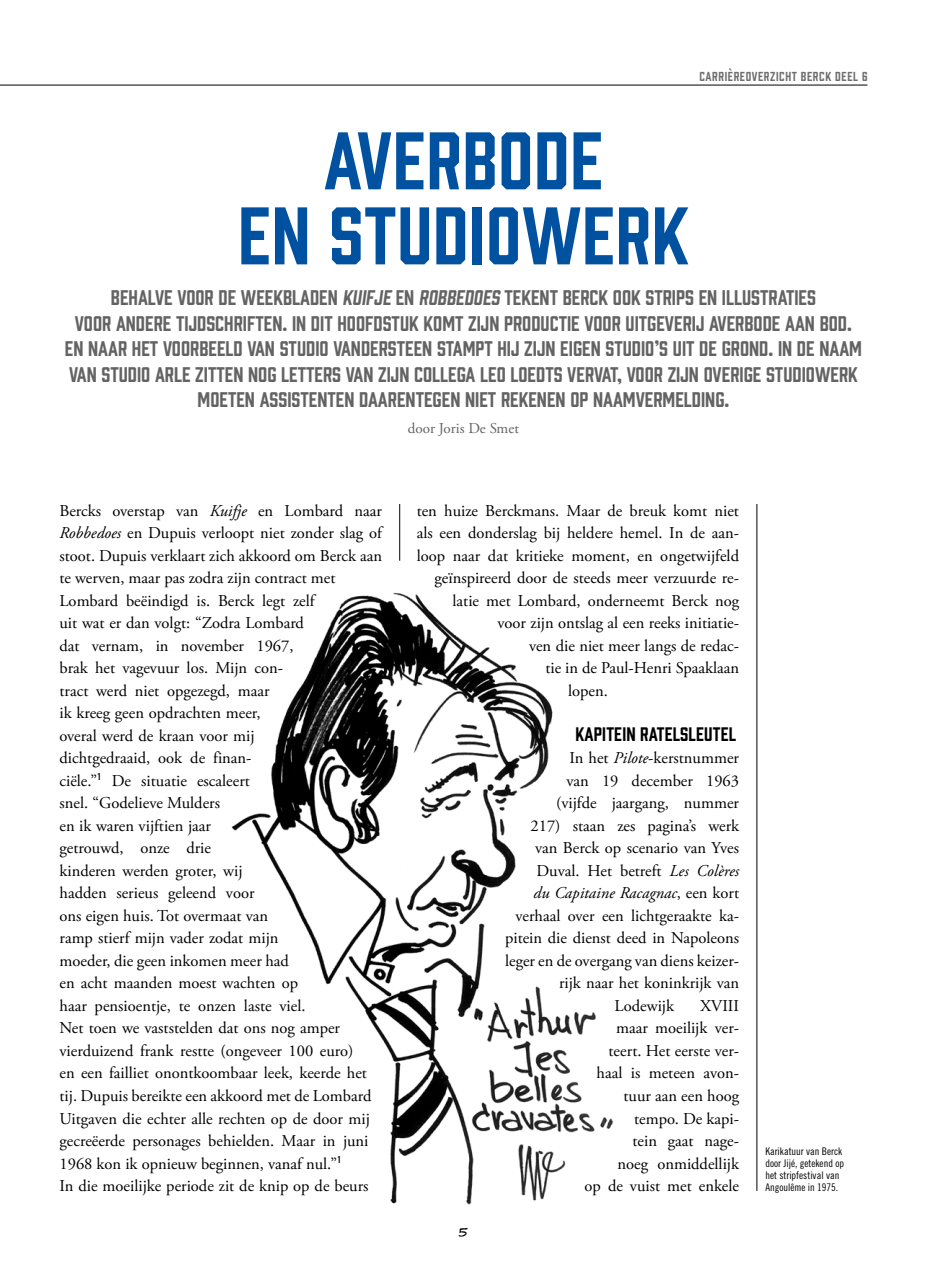
<style>
.page{position:relative;width:927px;height:1276px;background:#fff}
.page>*{position:absolute;margin:0;border:0;box-sizing:border-box;transform-origin:0 0}
.t1{font:75px/75px "Prohibition";letter-spacing:.01em;color:#0052a1;text-align:center}
.t2{font:19.5px/25.5px "Prohibition";color:#646363;text-align:center}
.t3{font:18px "Prohibition";letter-spacing:.01em;color:#000}
.t4{font:16.5px/22.5px "Adobe Garamond Pro";color:#000}
.t5{font:italic 16.5px "Adobe Garamond Pro";color:#000}
.t6{font:15px "Adobe Garamond Pro";color:#646363}
.t7{font:12px "Prohibition";letter-spacing:.05em;color:#706f6f}
.t8{font:12px "Trolley Normal";color:#000}
.t9{font:10.5px/12px "Trade Gothic Cond Eighteen";color:#000}
.s1{font-style:italic}
.s2{font-style:normal}
</style>
<div class="page">
<img style="left:231px;top:592px;width:383px;height:613px">
<hr style="left:0;top:85px;width:867px;height:1px;background:#000">
<hr style="left:757px;top:504px;width:1px;height:687px;background:#000">
<hr style="left:399px;top:504px;width:1px;height:57px;background:#000">
<p class="t7" style="left:700px;top:68px;width:169px">CARRIÈREOVERZICHT BERCK DEEL 6</p>
<h1 class="t1" style="left:238px;top:118px;width:452px">AVERBODE<br>EN STUDIOWERK</h1>
<p class="t2" style="left:65px;top:284px;width:799px">BEHALVE VOOR DE WEEKBLADEN <span class="s1">KUIFJE</span> EN <span class="s1">ROBBEDOES</span> TEKENT BERCK OOK STRIPS EN ILLUSTRATIES<br>VOOR ANDERE TIJDSCHRIFTEN. IN DIT HOOFDSTUK KOMT ZIJN PRODUCTIE VOOR UITGEVERIJ AVERBODE AAN BOD.<br>EN NAAR HET VOORBEELD VAN STUDIO VANDERSTEEN STAMPT HIJ ZIJN EIGEN STUDIO’S UIT DE GROND. IN DE NAAM VAN STUDIO ARLE ZITTEN NOG LETTERS VAN ZIJN COLLEGA LEO LOEDTS VERVAT, VOOR ZIJN OVERIGE STUDIOWERK MOETEN ASSISTENTEN DAARENTEGEN NIET REKENEN OP NAAMVERMELDING.</p>
<p class="t6" style="left:408px;top:419px;width:113px">door Joris De Smet</p>
<p class="t4" style="left:60px;top:500px;width:324px">Bercks overstap van <span class="s1">Kuifje</span> en Lombard naar <span class="s1">Robbedoes</span> en Dupuis verloopt niet zonder slag of stoot. Dupuis verklaart zich akkoord om Berck aan te werven, maar pas zodra zijn contract met Lombard beëindigd is. Berck legt zelf<br>uit wat er dan volgt: “Zodra Lombard<br>dat vernam, in november 1967,<br>brak het vagevuur los. Mijn con-<br>tract werd niet opgezegd, maar<br>ik kreeg geen opdrachten meer,<br>overal werd de kraan voor mij<br>dichtgedraaid, ook de finan-<br>ciële.”<sup>1</sup> De situatie escaleert<br>snel. “Godelieve Mulders<br>en ik waren vijftien jaar<br>getrouwd, onze drie<br>kinderen werden groter, wij<br>hadden serieus geleend voor<br>ons eigen huis. Tot overmaat van<br>ramp stierf mijn vader zodat mijn<br>moeder, die geen inkomen meer had<br>en acht maanden moest wachten op<br>haar pensioentje, te onzen laste viel.<br>Net toen we vaststelden dat ons nog amper vierduizend frank restte (ongeveer 100 euro)<br>en een failliet onontkoombaar leek, keerde het tij. Dupuis bereikte een akkoord met de Lombard Uitgaven die echter alle rechten op de door mij gecreëerde personages behielden. Maar in juni 1968 kon ik opnieuw beginnen, vanaf nul.”<sup>1<br></sup>In die moeilijke periode zit de knip op de beurs</p>
<p class="t4" style="left:417px;top:500px;width:324px">ten huize Berckmans. Maar de breuk komt niet</p>
<p class="t4" style="left:417px;top:522px;width:324px">als een donderslag bij heldere hemel. In de aan-</p>
<p class="t4" style="left:417px;top:545px;width:324px">loop naar dat kritieke moment, en ongetwijfeld</p>
<p class="t4" style="left:435px;top:567px;width:306px">geïnspireerd door de steeds meer verzuurde re-</p>
<p class="t4" style="left:453px;top:590px;width:288px">latie met Lombard, onderneemt Berck nog</p>
<p class="t4" style="left:498px;top:612px;width:243px">voor zijn ontslag al een reeks initiatie-</p>
<p class="t4" style="left:529px;top:635px;width:211px">ven die niet meer langs de redac-</p>
<p class="t4" style="left:546px;top:657px;width:195px">tie in de Paul-Henri Spaaklaan</p>
<p class="t4" style="left:568px;top:680px;width:41px">lopen.</p>
<p class="t3" style="left:575px;top:721px;width:162px">KAPITEIN RATELSLEUTEL</p>
<p class="t4" style="left:570px;top:747px;width:171px">In het <span class="s1">Pilote</span>-kerstnummer</p>
<p class="t4" style="left:567px;top:770px;width:174px">van 19 december 1963</p>
<p class="t4" style="left:556px;top:792px;width:185px">(vijfde jaargang, nummer</p>
<p class="t4" style="left:531px;top:815px;width:210px">217) staan zes pagina’s werk</p>
<p class="t4" style="left:535px;top:837px;width:205px">van Berck op scenario van Yves</p>
<p class="t4" style="left:537px;top:860px;width:204px">Duval. Het betreft <span class="s1">Les Colères</span></p>
<p class="t5" style="left:534px;top:883px;width:207px">du Capitaine Racagnac<span class="s2">, een kort</span></p>
<p class="t4" style="left:516px;top:905px;width:225px">verhaal over een lichtgeraakte ka-</p>
<p class="t4" style="left:505px;top:927px;width:236px">pitein die dienst deed in Napoleons</p>
<p class="t4" style="left:505px;top:950px;width:236px">leger en de overgang van diens keizer-</p>
<p class="t4" style="left:559px;top:972px;width:182px">rijk naar het koninkrijk van</p>
<p class="t4" style="left:615px;top:995px;width:61px">Lodewijk</p>
<p class="t4" style="left:585px;top:995px;width:156px;text-align:right">XVIII<br>maar moeilijk ver&shy;teert. Het eerste ver&shy;haal is meteen avon&shy;tuur aan een hoog tempo. De kapi-<br>tein gaat nage-<br>noeg onmiddellijk<br>op de vuist met enkele</p>
<p class="t8" style="left:460px;top:1225px;width:9px">5</p>
<p class="t9" style="left:765px;top:1145px;width:80px">Karikatuur van Berck door Jijé, getekend op het stripfestival van<br>Angoulême in 1975.</p>
</div>
